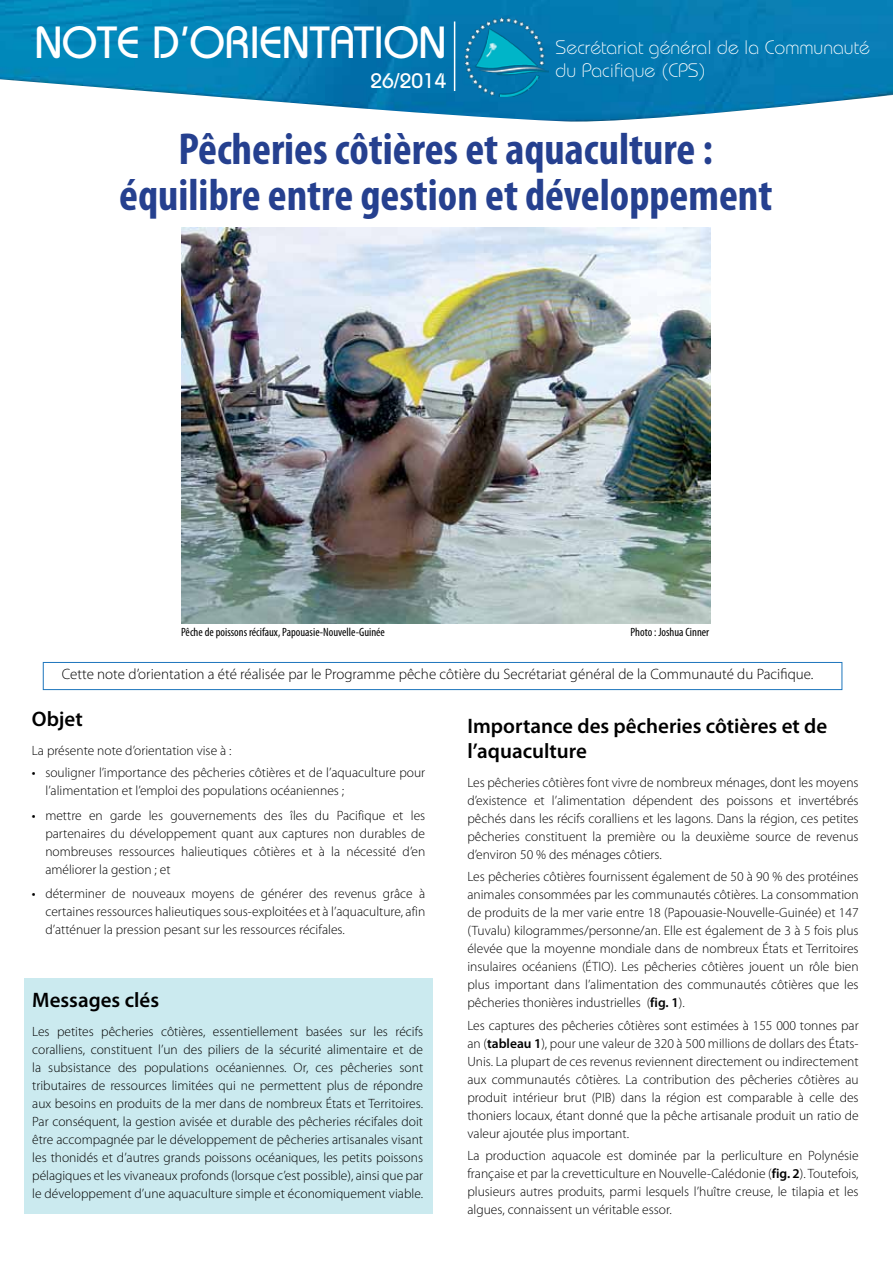
<style>
.page{position:relative;width:893px;height:1263px;background:#fff}
.page>*{position:absolute;margin:0;border:0;box-sizing:border-box;transform-origin:0 0}
.t1{font:700 condensed 45px/46.5px "Myriad Pro";color:#25408f;text-align:center}
.t2{font:500 45px "Bauhaus";color:#fff}
.t3{font:600 21px/25.2px "Myriad Pro";color:#000}
.t4{font:500 21px "Bauhaus";color:#fff}
.t5{font:300 19.5px/23.4px "Bauhaus";color:#fff}
.t6{font:300 15px "Myriad Pro";color:#000}
.t7{font:300 13.5px/18px "Myriad Pro";color:#000;text-align:justify}
.t8{font:condensed 12px "Myriad Pro";color:#000}
.s1{font-weight:400}
.s2{font-weight:600}
</style>
<div class="page">
<div style="left:24px;top:978px;width:409px;height:235px;background:#cbeaef"></div>
<img style="left:0;top:0;width:893px;height:122px">
<hr style="left:454px;top:21px;width:1px;height:70px;background:#fff">
<img style="left:465px;top:17px;width:83px;height:79px">
<div style="left:43px;top:662px;width:799px;height:28px;border:1px solid #1c75bc"></div>
<img style="left:181px;top:227px;width:529px;height:397px">
<h1 class="t2" style="left:35px;top:16px;width:413px">NOTE D’ORIENTATION</h1>
<h2 class="t4" style="left:371px;top:68px;width:77px">26/2014</h2>
<h3 class="t5" style="left:556px;top:35px;width:316px">Secrétariat général de la Communauté du Pacifique (CPS)</h3>
<h1 class="t1" style="left:119px;top:124px;width:655px">Pêcheries côtières et aquaculture : équilibre entre gestion et développement</h1>
<p class="t8" style="left:181px;top:625px;width:205px">Pêche de poissons récifaux, Papouasie-Nouvelle-Guinée</p>
<p class="t8" style="left:630px;top:625px;width:80px">Photo : Joshua Cinner</p>
<p class="t6" style="left:62px;top:665px;width:753px">Cette note d’orientation a été réalisée par le Programme pêche côtière du Secrétariat général de la Communauté du Pacifique.</p>
<h2 class="t3" style="left:32px;top:706px;width:52px">Objet</h2>
<p class="t7" style="left:32px;top:741px;width:201px">La présente note d’orientation vise à :</p>
<p class="t7" style="left:45px;top:764px;width:381px;text-indent:-14px"><span class="s1">•</span> souligner l’importance des pêcheries côtières et de l’aquaculture pour l’alimentation et l’emploi des populations océaniennes ;</p>
<p class="t7" style="left:45px;top:806px;width:381px;text-indent:-14px"><span class="s1">•</span> mettre en garde les gouvernements des îles du Pacifique et les partenaires du développement quant aux captures non durables de nombreuses ressources halieutiques côtières et à la nécessité d’en améliorer la gestion ; et</p>
<p class="t7" style="left:45px;top:884px;width:381px;text-indent:-14px"><span class="s1">•</span> déterminer de nouveaux moyens de générer des revenus grâce à certaines ressources halieutiques sous-exploitées et à l’aquaculture, afin d’atténuer la pression pesant sur les ressources récifales.</p>
<h2 class="t3" style="left:32px;top:987px;width:128px">Messages clés</h2>
<p class="t7" style="left:32px;top:1022px;width:392px">Les petites pêcheries côtières, essentiellement basées sur les récifs coralliens, constituent l’un des piliers de la sécurité alimentaire et de la subsistance des populations océaniennes. Or, ces pêcheries sont tributaires de ressources limitées qui ne permettent plus de répondre aux besoins en produits de la mer dans de nombreux États et Territoires.<br>Par conséquent, la gestion avisée et durable des pêcheries récifales doit être accompagnée par le développement de pêcheries artisanales visant les thonidés et d’autres grands poissons océaniques, les petits poissons pélagiques et les vivaneaux profonds (lorsque c’est possible), ainsi que par le développement d’une aquaculture simple et économiquement viable.</p>
<h2 class="t3" style="left:467px;top:713px;width:361px">Importance des pêcheries côtières et de l’aquaculture</h2>
<p class="t7" style="left:467px;top:773px;width:393px">Les pêcheries côtières font vivre de nombreux ménages, dont les moyens d’existence et l’alimentation dépendent des poissons et invertébrés pêchés dans les récifs coralliens et les lagons. Dans la région, ces petites pêcheries constituent la première ou la deuxième source de revenus d’environ 50 % des ménages côtiers.</p>
<p class="t7" style="left:467px;top:868px;width:393px">Les pêcheries côtières fournissent également de 50 à 90 % des protéines animales consommées par les communautés côtières. La consommation de produits de la mer varie entre 18 (Papouasie-Nouvelle-Guinée) et 147 (Tuvalu) kilogrammes/personne/an. Elle est également de 3 à 5 fois plus élevée que la moyenne mondiale dans de nombreux États et Territoires insulaires océaniens (ÉTIO). Les pêcheries côtières jouent un rôle bien plus important dans l’alimentation des communautés côtières que les pêcheries thonières industrielles (<span class="s2">fig. 1</span>).</p>
<p class="t7" style="left:467px;top:1016px;width:393px">Les captures des pêcheries côtières sont estimées à 155 000 tonnes par an (<span class="s2">tableau 1</span>), pour une valeur de 320 à 500 millions de dollars des États-Unis. La plupart de ces revenus reviennent directement ou indirectement aux communautés côtières. La contribution des pêcheries côtières au produit intérieur brut (PIB) dans la région est comparable à celle des thoniers locaux, étant donné que la pêche artisanale produit un ratio de valeur ajoutée plus important.</p>
<p class="t7" style="left:467px;top:1146px;width:393px">La production aquacole est dominée par la perliculture en Polynésie française et par la crevetticulture en Nouvelle-Calédonie (<span class="s2">fig. 2</span>). Toutefois, plusieurs autres produits, parmi lesquels l’huître creuse, le tilapia et les algues, connaissent un véritable essor.</p>
</div>
